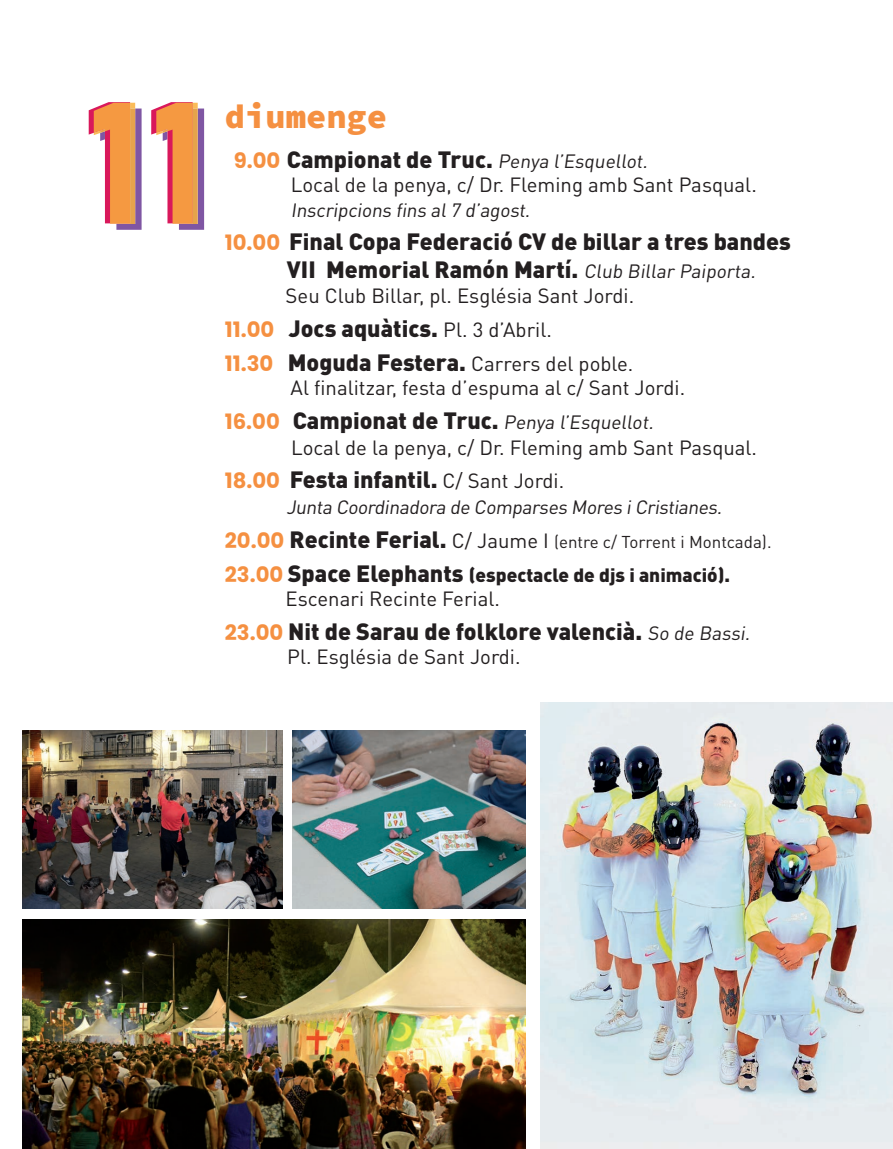
<style>
.page{position:relative;width:893px;height:1149px;background:#fff}
.page>*{position:absolute;margin:0;border:0;box-sizing:border-box;transform-origin:0 0}
.agost{font:900 33.75px "Source Code Pro";color:#f59041}
.texto{font:900 23.4px "DIN Pro";color:#231f20}
.texto-2{font:20.25px "DIN Pro";color:#231f20}
.texto-3{font:19.12px "DIN Pro";color:#231f20}
.texto-4{font:900 19.12px "DIN Pro";color:#231f20}
.texto-5{font:16.88px "DIN Pro";color:#231f20}
.s1{font-family:"Poppins";font-weight:700;font-size:21.15px;color:#f59041}
.s2{font-weight:900;font-size:23.4px}
.s3{font-weight:400;font-size:19.12px}
.s4{font-weight:400;font-size:20.25px}
.s5{font-size:20.25px}
.s6{font-size:23.4px}
</style>
<div class="page">
<svg style="left:89px;top:102px;width:53px;height:128px"></svg>
<svg style="left:151px;top:102px;width:53px;height:128px"></svg>
<img style="left:540px;top:702px;width:353px;height:446px">
<img style="left:293px;top:730px;width:233px;height:178px">
<img style="left:22px;top:730px;width:261px;height:178px">
<img style="left:22px;top:919px;width:504px;height:229px">
<p class="agost" style="left:225px;top:92px;width:164px">diumenge</p>
<p class="texto-3" style="left:234px;top:148px;width:419px"><span class="s1">9.00</span> <span class="s2">Campionat de Truc.</span> Penya l’Esquellot.</p>
<p class="texto-2" style="left:291px;top:171px;width:467px">Local de la penya, c/ Dr. Fleming amb Sant Pasqual.</p>
<p class="texto-3" style="left:291px;top:196px;width:244px">Inscripcions fins al7 d’agost.</p>
<p class="texto" style="left:225px;top:226px;width:568px"><span class="s1">10.00</span> Final Copa Federació CV de billar a tres bandes</p>
<p class="texto" style="left:287px;top:254px;width:474px">VII Memorial Ramón Martí. <span class="s3">Club Billar Paiporta.</span></p>
<p class="texto-2" style="left:286px;top:282px;width:350px">Seu Club Billar, pl. Església Sant Jordi.</p>
<p class="texto" style="left:225px;top:312px;width:329px"><span class="s1">11.00</span> Jocs aquàtics. <span class="s4">Pl. 3 d’Abril.</span></p>
<p class="texto-2" style="left:225px;top:349px;width:410px"><span class="s1">11.30</span> <span class="s2">Moguda Festera.</span> Carrers del poble.</p>
<p class="texto-2" style="left:291px;top:374px;width:396px">Al finalitzar, festa d’espuma al c/ Sant Jordi.</p>
<p class="texto-3" style="left:225px;top:409px;width:434px"><span class="s1">16.00</span> <span class="s2">Campionat de Truc.</span> Penya l’Esquellot.</p>
<p class="texto-2" style="left:291px;top:433px;width:467px">Local de la penya, c/ Dr. Fleming amb Sant Pasqual.</p>
<p class="texto" style="left:225px;top:464px;width:341px"><span class="s1">18.00</span> Festa infantil. <span class="s4">C/ Sant Jordi.</span></p>
<p class="texto-3" style="left:286px;top:494px;width:441px">Junta Coordinadora de Comparses Mores iCristianes.</p>
<p class="texto-5" style="left:225px;top:530px;width:548px"><span class="s1">20.00</span> <span class="s2">Recinte Ferial.</span> <span class="s5">C/ Jaume I</span> (entre c/ Torrent i Montcada).</p>
<p class="texto-4" style="left:225px;top:561px;width:507px"><span class="s1">23.00</span> <span class="s6">Space Elephants</span> (espectacle de djs i animació).</p>
<p class="texto-2" style="left:286px;top:585px;width:216px">Escenari Recinte Ferial.</p>
<p class="texto" style="left:225px;top:615px;width:530px"><span class="s1">23.00</span> Nit de Sarau de folklore valencià. <span class="s3">So de Bassi.</span></p>
<p class="texto-2" style="left:287px;top:643px;width:235px">Pl. Església de Sant Jordi.</p>
</div>
